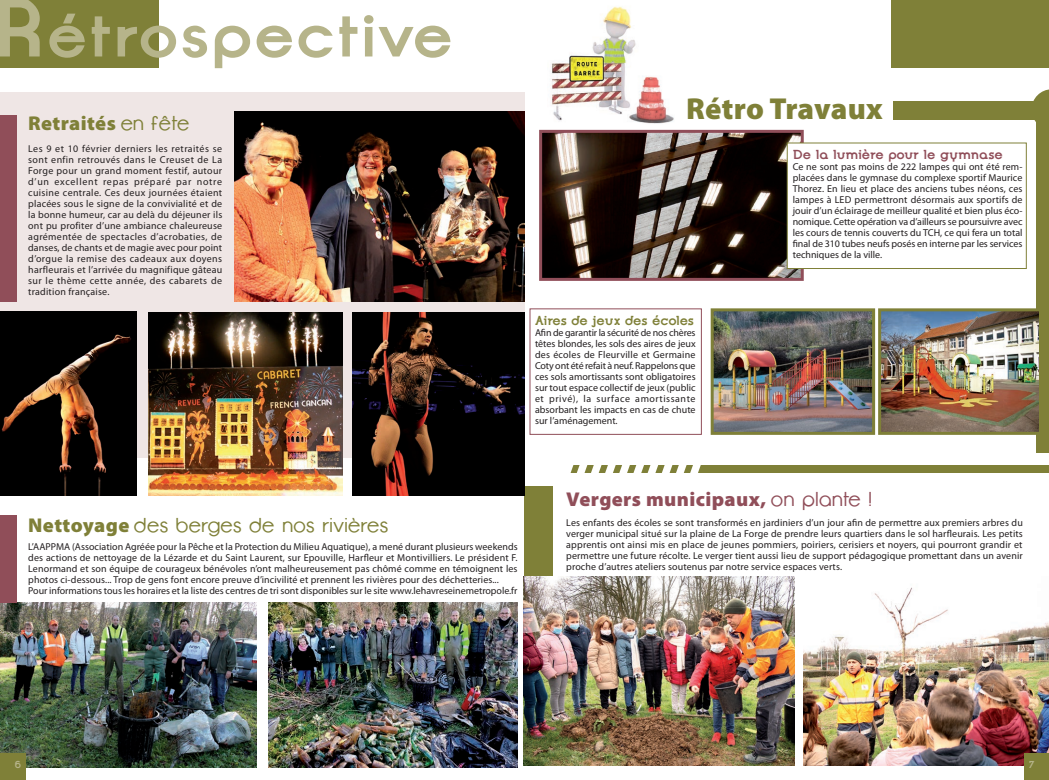
<style>
.page{position:relative;width:1049px;height:780px;background:#fff}
.page>*{position:absolute;margin:0;border:0;box-sizing:border-box;transform-origin:0 0}
.texte_courant{font:900 30.4px "Myriad Pro";letter-spacing:.005em;color:#7f8038}
.texte_courant-2{font:20px "Opificio";letter-spacing:.025em;color:#7f8038}
.texte_courant-3{font:900 20px "Myriad Pro";letter-spacing:.02em;color:#904e59}
.texte_courant-4{font:900 20px "Myriad Pro";letter-spacing:.02em;color:#7f8038}
.texte_courant-5{font:700 13px "Opificio Serif";letter-spacing:.005em;color:#904e59}
.texte_courant-6{font:700 13px "Opificio Serif";letter-spacing:-.015em;color:#7f8038}
.texte_courant-7{font:10px/11px "Myriad Pro";color:#231f20;text-align:justify}
.texte_courant-8{font:700 10px "Opificio Serif";color:#b6b48a}
.s1{font-family:"Opificio";font-weight:400}
.s2{font-family:"Myriad Pro";font-weight:900}
</style>
<div class="page">
<svg style="left:0;top:0;width:450px;height:68px"></svg>
<div style="left:891px;top:0;width:158px;height:68px;background:#7f8038"></div>
<img style="left:0;top:602px;width:256px;height:165px">
<img style="left:268px;top:602px;width:249px;height:165px">
<div style="left:524px;top:486px;width:29px;height:135px;background:#7f8038"></div>
<img style="left:524px;top:576px;width:270px;height:189px">
<img style="left:804px;top:587px;width:245px;height:178px">
<div style="left:0;top:92px;width:524px;height:366px;background:#efe6e5"></div>
<div style="left:0;top:753px;width:26px;height:27px;background:#7f8038"></div>
<div style="left:1025px;top:753px;width:24px;height:27px;background:#7f8038"></div>
<div style="left:0;top:115px;width:17px;height:186px;background:#904e59"></div>
<img style="left:148px;top:312px;width:194px;height:183px">
<img style="left:234px;top:111px;width:290px;height:190px">
<img style="left:0;top:312px;width:136px;height:183px">
<img style="left:352px;top:312px;width:172px;height:183px">
<div style="left:893px;top:102px;width:156px;height:18px;background:#7f8038"></div>
<img style="left:551px;top:6px;width:123px;height:118px">
<svg style="left:1031px;top:89px;width:18px;height:33px"></svg>
<div style="left:1036px;top:122px;width:13px;height:330px;background:#7f8038"></div>
<svg style="left:539px;top:129px;width:265px;height:152px;background:#483a35"></svg>
<img style="left:710px;top:308px;width:329px;height:127px">
<div style="left:787px;top:142px;width:240px;height:127px;background:#fff;border:1px solid #7f8038"></div>
<div style="left:529px;top:308px;width:173px;height:127px;background:#fff;border:1px solid #904e59"></div>
<div style="left:567px;top:465px;width:482px;height:7px;background:#7f8038"></div>
<svg style="left:567px;top:465px;width:136px;height:8px"></svg>
<div style="left:0;top:514px;width:17px;height:88px;background:#904e59"></div>
<p class="texte_courant-4" style="left:28px;top:110px;width:162px">Retraités <span class="s1">en fête</span></p>
<p class="texte_courant-7" style="left:28px;top:143px;width:196px">Les 9 et 10 février derniers les retraités se sont enfin retrouvés dans le Creuset de La Forge pour un grand moment festif, autour d’un excellent repas préparé par notre cuisine centrale. Ces deux journées étaient placées sous le signe de la convivialité et de la bonne humeur, car au delà du déjeuner ils ont pu profiter d’une ambiance chaleureuse agrémentée de spectacles d’acrobaties, de danses, de chants et de magie avec pour point d’orgue la remise des cadeaux aux doyens harfleurais et l’arrivée du magnifique gâteau sur le thème cette année, des cabarets de tradition française.</p>
<p class="texte_courant" style="left:686px;top:88px;width:198px">Rétro Travaux</p>
<p class="texte_courant-5" style="left:793px;top:147px;width:212px">De la lumière pour le gymnase</p>
<p class="texte_courant-7" style="left:793px;top:161px;width:231px">Ce ne sont pas moins de 222 lampes qui ont été rem&shy;placées dans le gymnase du complexe sportif Maurice Thorez. En lieu et place des anciens tubes néons, ces lampes à LED permettront désormais aux sportifs de jouir d’un éclairage de meilleur qualité et bien plus éco&shy;nomique. Cette opération va d’ailleurs se poursuivre avec les cours de tennis couverts du TCH, ce qui fera un total final de 310 tubes neufs posés en interne par les services techniques de la ville.</p>
<p class="texte_courant-6" style="left:535px;top:313px;width:160px">Aires de jeux des écoles</p>
<p class="texte_courant-7" style="left:535px;top:327px;width:162px">Afin de garantir la sécurité de nos chères têtes blondes, les sols des aires de jeux des écoles de Fleurville et Germaine Coty ont été refait à neuf. Rappelons que ces sols amortissants sont obligatoires sur tout espace collectif de jeux (public et privé), la surface amortissante absorbant les impacts en cas de chute sur l’aménagement.</p>
<p class="texte_courant-2" style="left:28px;top:514px;width:361px"><span class="s2">Nettoyage</span> des berges de nos rivières</p>
<p class="texte_courant-7" style="left:28px;top:541px;width:491px">L’AAPPMA (Association Agréée pour la Pêche et la Protection du Milieu Aquatique), a mené durant plusieurs weekends des actions de nettoyage de la Lézarde et du Saint Laurent, sur Epouville, Harfleur et Montivilliers. Le président F.<br>Lenormand et son équipe de courageux bénévoles n’ont malheureusement pas chômé comme en témoignent les photos ci-dessous... Trop de gens font encore preuve d’incivilité et prennent les rivières pour des déchetteries...</p>
<p class="texte_courant-7" style="left:28px;top:585px;width:491px">Pour informations tous les horaires et la liste des centres de tri sont disponibles sur le site www.lehavreseinemetropole.fr</p>
<p class="texte_courant-3" style="left:566px;top:485px;width:307px">Vergers municipaux, <span class="s1">on plante !</span></p>
<p class="texte_courant-7" style="left:566px;top:517px;width:458px">Les enfants des écoles se sont transformés en jardiniers d’un jour afin de permettre aux premiers arbres du verger municipal situé sur la plaine de La Forge de prendre leurs quartiers dans le sol harfleurais. Les petits apprentis ont ainsi mis en place de jeunes pommiers, poiriers, cerisiers et noyers, qui pourront grandir et permettre une future récolte. Le verger tient aussi lieu de support pédagogique promettant dans un avenir proche d’autres ateliers soutenus par notre service espaces verts.</p>
<p class="texte_courant-8" style="left:15px;top:758px;width:8px">6</p>
<p class="texte_courant-8" style="left:1029px;top:758px;width:7px">7</p>
</div>
